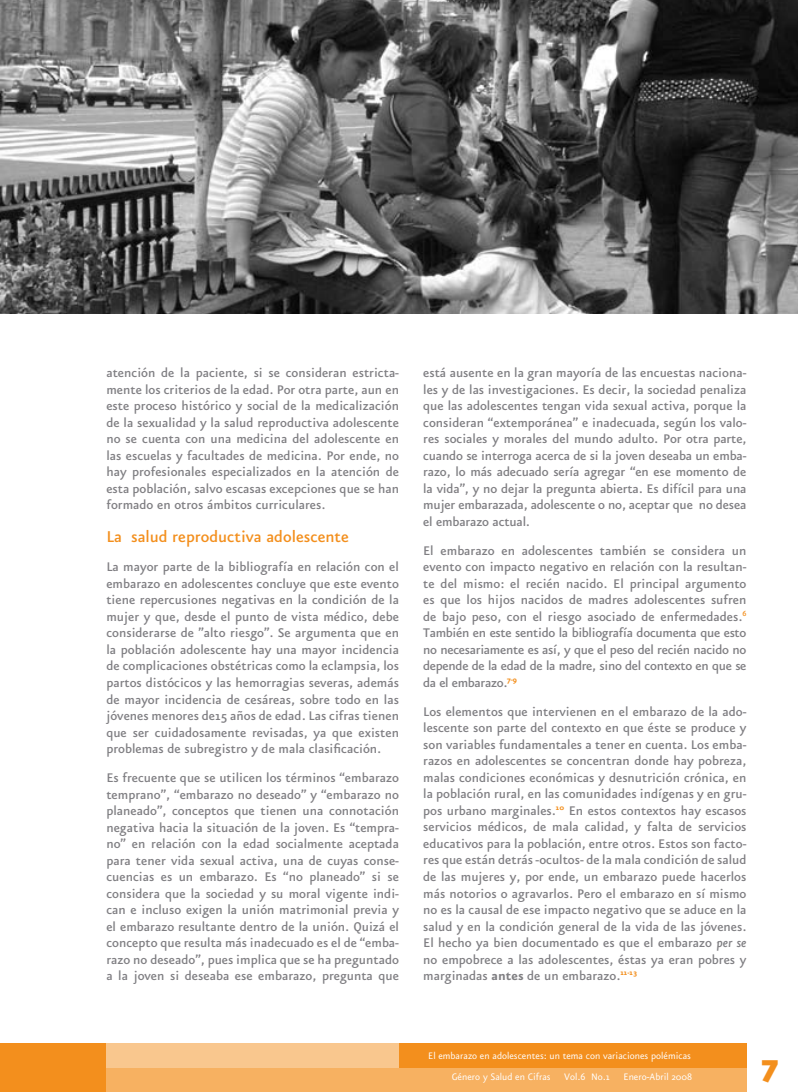
<style>
.page{position:relative;width:798px;height:1092px;background:#fff}
.page>*{position:absolute;margin:0;border:0;box-sizing:border-box;transform-origin:0 0}
.t1{font:900 37.5px "Eureka Sans";color:#f38f1d}
.t2{font:500 18.75px "Eureka Sans";color:#f38f1d}
.t3{font:500 15px/16.5px "Eureka Sans";color:#807f83;text-align:justify}
.t4{font:11.25px "Eureka Sans";color:#fff}
.s1{font-style:italic}
.s2{font-weight:700}
</style>
<div class="page">
<div style="left:0;top:1043px;width:746px;height:48px;background:#f38f1d"></div>
<div style="left:106px;top:1043px;width:293px;height:29px;background:#f9c78e"></div>
<div style="left:106px;top:1068px;width:640px;height:23px;background:#f7b161"></div>
<img style="left:0;top:0;width:797px;height:313px">
<p class="t3" style="left:106px;top:365px;width:294px">atención de la paciente, si se consideran estricta&shy;mente los criterios de la edad. Por otra parte, aun en este proceso histórico y social de la medicalización de la sexualidad y la salud reproductiva adolescente no se cuenta con una medicina del adolescente en las escuelas y facultades de medicina. Por ende, no hay profesionales especializados en la atención de esta población, salvo escasas excepciones que se han formado en otros ámbitos curriculares.</p>
<p class="t2" style="left:106px;top:528px;width:244px">La salud reproductiva adolescente</p>
<p class="t3" style="left:106px;top:559px;width:294px">La mayor parte de la bibliografía en relación con el embarazo en adolescentes concluye que este evento tiene repercusiones negativas en la condición de la mujer y que, desde el punto de vista médico, debe considerarse de ”alto riesgo”. Se argumenta que en la población adolescente hay una mayor incidencia de complicaciones obstétricas como la eclampsia, los partos distócicos y las hemorragias severas, además de mayor incidencia de cesáreas, sobre todo en las jóvenes menores de15 años de edad. Las cifras tienen que ser cuidadosamente revisadas, ya que existen problemas de subregistro y de mala clasificación.</p>
<p class="t3" style="left:106px;top:770px;width:294px">Es frecuente que se utilicen los términos “embarazo temprano”, “embarazo no deseado” y “embarazo no planeado”, conceptos que tienen una connotación negativa hacia la situación de la joven. Es “tempra&shy;no” en relación con la edad socialmente aceptada para tener vida sexual activa, una de cuyas conse&shy;cuencias es un embarazo. Es “no planeado” si se considera que la sociedad y su moral vigente indi&shy;can e incluso exigen la unión matrimonial previa y el embarazo resultante dentro de la unión. Quizá el concepto que resulta más inadecuado es el de “emba&shy;razo no deseado”, pues implica que se ha preguntado a la joven si deseaba ese embarazo, pregunta que</p>
<p class="t3" style="left:423px;top:365px;width:325px">está ausente en la gran mayoría de las encuestas naciona&shy;les y de las investigaciones. Es decir, la sociedad penaliza que las adolescentes tengan vida sexual activa, porque la consideran “extemporánea” e inadecuada, según los valo&shy;res sociales y morales del mundo adulto. Por otra parte, cuando se interroga acerca de si la joven deseaba un emba&shy;razo, lo más adecuado sería agregar “en ese momento de la vida”, y no dejar la pregunta abierta. Es difícil para una mujer embarazada, adolescente o no, aceptar que no desea el embarazo actual.</p>
<p class="t3" style="left:423px;top:542px;width:325px">El embarazo en adolescentes también se considera un evento con impacto negativo en relación con la resultan&shy;te del mismo: el recién nacido. El principal argumento es que los hijos nacidos de madres adolescentes sufren de bajo peso, con el riesgo asociado de enfermedades.<sup>6<br></sup>También en este sentido la bibliografía documenta que esto no necesariamente es así, y que el peso del recién nacido no depende de la edad de la madre, sino del contexto en que se da el embarazo.<sup>7-9</sup></p>
<p class="t3" style="left:423px;top:703px;width:325px">Los elementos que intervienen en el embarazo de la ado&shy;lescente son parte del contexto en que éste se produce y son variables fundamentales a tener en cuenta. Los emba&shy;razos en adolescentes se concentran donde hay pobreza, malas condiciones económicas y desnutrición crónica, en la población rural, en las comunidades indígenas y en gru&shy;pos urbano marginales.<sup>10</sup> En estos contextos hay escasos servicios médicos, de mala calidad, y falta de servicios educativos para la población, entre otros. Estos son facto&shy;res que están detrás -ocultos- de la mala condición de salud de las mujeres y, por ende, un embarazo puede hacerlos más notorios o agravarlos. Pero el embarazo en sí mismo no es la causal de ese impacto negativo que se aduce en la salud y en la condición general de la vida de las jóvenes.<br>El hecho ya bien documentado es que el embarazo <span class="s1">per se </span>no empobrece a las adolescentes, éstas ya eran pobres y marginadas <span class="s2">antes</span> de un embarazo.<sup>11-13</sup></p>
<p class="t4" style="left:428px;top:1050px;width:264px">El embarazo en adolescentes: un tema con variaciones polémicas</p>
<p class="t4" style="left:451px;top:1071px;width:242px">Género y Salud en Cifras Vol.6 No.1 Enero-Abril 2008</p>
<p class="t1" style="left:761px;top:1045px;width:17px">7</p>
</div>
